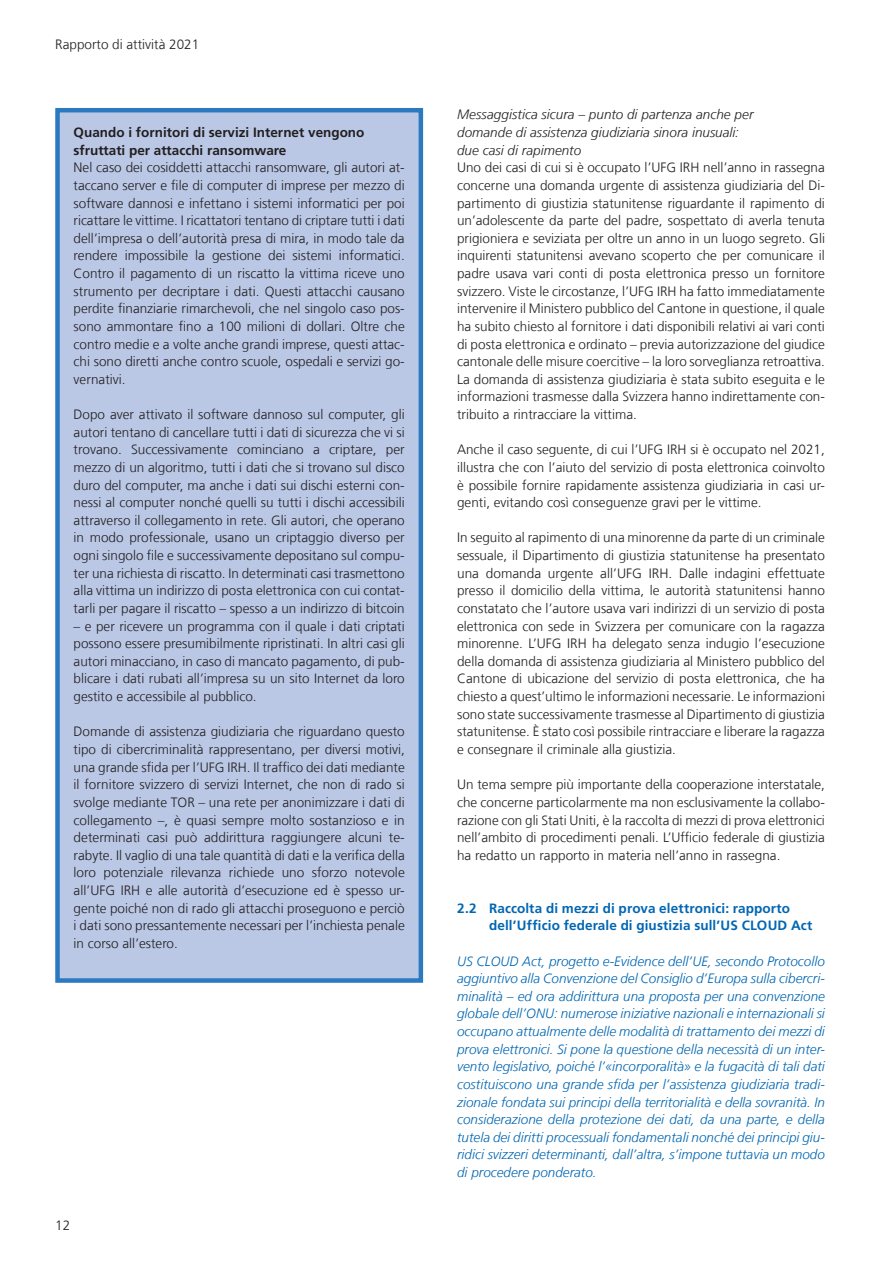
<style>
.page{position:relative;width:893px;height:1263px;background:#fff}
.page>*{position:absolute;margin:0;border:0;box-sizing:border-box;transform-origin:0 0}
.Box_Grundtext{font:300 13.5px/17.7px "Frutiger LT Com";color:#231f20;text-align:justify}
.Grundtext{font:300 13.5px/17.7px "Frutiger LT Com";color:#231f20;text-align:justify}
.Lead{font:italic 300 13.5px/17.7px "Frutiger LT Com";color:#0166b3;text-align:justify}
.uut__ohne_Nummerieru{font:italic 300 13.5px/17.7px "Frutiger LT Com";color:#231f20}
._1_1_Untertitel{font:700 13.5px/17.7px "Frutiger LT Com";letter-spacing:.01em;color:#0166b3}
.Box_Untertitel{font:700 13.5px "Frutiger LT Com";color:#231f20}
</style>
<div class="page">
<div style="left:58px;top:110px;width:363px;height:870px;background:#bac8e6"></div>
<div style="left:55px;top:108px;width:368px;height:875px;border:4px solid #2b79be"></div>
<p class="Grundtext" style="left:55px;top:35px;width:146px">Rapporto di attività 2021</p>
<p class="Box_Untertitel" style="left:74px;top:124px;width:292px">Quando i fornitori di servizi Internet vengono</p>
<p class="Box_Untertitel" style="left:74px;top:142px;width:214px">sfruttati per attacchi ransomware</p>
<p class="Box_Grundtext" style="left:74px;top:159px;width:333px">Nel caso dei cosiddetti attacchi ransomware, gli autori at&shy;taccano server e file di computer di imprese per mezzo di software dannosi e infettano i sistemi informatici per poi ricattare le vittime. I ricattatori tentano di criptare tutti i dati dell’impresa o dell’autorità presa di mira, in modo tale da rendere impossibile la gestione dei sistemi informatici.<br>Contro il pagamento di un riscatto la vittima riceve uno strumento per decriptare i dati. Questi attacchi causano perdite finanziarie rimarchevoli, che nel singolo caso pos&shy;sono ammontare fino a 100 milioni di dollari. Oltre che contro medie e a volte anche grandi imprese, questi attac&shy;chi sono diretti anche contro scuole, ospedali e servizi go&shy;vernativi.</p>
<p class="Box_Grundtext" style="left:74px;top:406px;width:333px">Dopo aver attivato il software dannoso sul computer, gli autori tentano di cancellare tutti i dati di sicurezza che vi si trovano. Successivamente cominciano a criptare, per mezzo di un algoritmo, tutti i dati che si trovano sul disco duro del computer, ma anche i dati sui dischi esterni con&shy;nessi al computer nonché quelli su tutti i dischi accessibili attraverso il collegamento in rete. Gli autori, che operano in modo professionale, usano un criptaggio diverso per ogni singolo file e successivamente depositano sul compu&shy;ter una richiesta di riscatto. In determinati casi trasmettono alla vittima un indirizzo di posta elettronica con cui contat&shy;tarli per pagare il riscatto – spesso a un indirizzo di bitcoin</p>
<p class="Box_Grundtext" style="left:74px;top:617px;width:333px">– e per ricevere un programma con il quale i dati criptati possono essere presumibilmente ripristinati. In altri casi gli autori minacciano, in caso di mancato pagamento, di pub&shy;blicare i dati rubati all’impresa su un sito Internet da loro gestito e accessibile al pubblico.</p>
<p class="Box_Grundtext" style="left:74px;top:723px;width:333px">Domande di assistenza giudiziaria che riguardano questo tipo di cibercriminalità rappresentano, per diversi motivi, una grande sfida per l’UFG IRH. Il traffico dei dati mediante il fornitore svizzero di servizi Internet, che non di rado si svolge mediante TOR – una rete per anonimizzare i dati di collegamento –, è quasi sempre molto sostanzioso e in determinati casi può addirittura raggiungere alcuni te&shy;rabyte. Il vaglio di una tale quantità di dati e la verifica della loro potenziale rilevanza richiede uno sforzo notevole all’UFG IRH e alle autorità d’esecuzione ed è spesso ur&shy;gente poiché non di rado gli attacchi proseguono e perciò i dati sono pressantemente necessari per l’inchiesta penale in corso all’estero.</p>
<p class="Grundtext" style="left:55px;top:1216px;width:17px">12</p>
<p class="uut__ohne_Nummerieru" style="left:457px;top:106px;width:298px">Messaggistica sicura – punto di partenza anche per domande di assistenza giudiziaria sinora inusuali: due casi di rapimento</p>
<p class="Grundtext" style="left:457px;top:159px;width:369px">Uno dei casi di cui si è occupato l’UFG IRH nell’anno in rassegna concerne una domanda urgente di assistenza giudiziaria del Di&shy;partimento di giustizia statunitense riguardante il rapimento di un’adolescente da parte del padre, sospettato di averla tenuta prigioniera e seviziata per oltre un anno in un luogo segreto. Gli inquirenti statunitensi avevano scoperto che per comunicare il padre usava vari conti di posta elettronica presso un fornitore svizzero. Viste le circostanze, l’UFG IRH ha fatto immediatamente intervenire il Ministero pubblico del Cantone in questione, il quale ha subito chiesto al fornitore i dati disponibili relativi ai vari conti di posta elettronica e ordinato – previa autorizzazione del giudice cantonale delle misure coercitive – la loro sorveglianza retroattiva.<br>La domanda di assistenza giudiziaria è stata subito eseguita e le informazioni trasmesse dalla Svizzera hanno indirettamente con&shy;tribuito a rintracciare la vittima.</p>
<p class="Grundtext" style="left:457px;top:441px;width:369px">Anche il caso seguente, di cui l’UFG IRH si è occupato nel 2021, illustra che con l’aiuto del servizio di posta elettronica coinvolto è possibile fornire rapidamente assistenza giudiziaria in casi ur&shy;genti, evitando così conseguenze gravi per le vittime.</p>
<p class="Grundtext" style="left:457px;top:529px;width:369px">In seguito al rapimento di una minorenne da parte di un criminale sessuale, il Dipartimento di giustizia statunitense ha presentato una domanda urgente all’UFG IRH. Dalle indagini effettuate presso il domicilio della vittima, le autorità statunitensi hanno constatato che l’autore usava vari indirizzi di un servizio di posta elettronica con sede in Svizzera per comunicare con la ragazza minorenne. L’UFG IRH ha delegato senza indugio l’esecuzione della domanda di assistenza giudiziaria al Ministero pubblico del Cantone di ubicazione del servizio di posta elettronica, che ha chiesto a quest’ultimo le informazioni necessarie. Le informazioni sono state successivamente trasmesse al Dipartimento di giustizia statunitense. È stato così possibile rintracciare e liberare la ragazza e consegnare il criminale alla giustizia.</p>
<p class="Grundtext" style="left:457px;top:776px;width:369px">Un tema sempre più importante della cooperazione interstatale, che concerne particolarmente ma non esclusivamente la collabo&shy;razione con gli Stati Uniti, è la raccolta di mezzi di prova elettronici nell’ambito di procedimenti penali. L’Ufficio federale di giustizia ha redatto un rapporto in materia nell’anno in rassegna.</p>
<p class="_1_1_Untertitel" style="left:489px;top:899px;width:325px;text-indent:-32px">2.2 Raccolta di mezzi di prova elettronici: rapporto dell’Ufficio federale di giustizia sull’US CLOUD Act</p>
<p class="Lead" style="left:457px;top:952px;width:369px">US CLOUD Act, progetto e-Evidence dell’UE, secondo Protocollo aggiuntivo alla Convenzione del Consiglio d’Europa sulla cibercri&shy;minalità – ed ora addirittura una proposta per una convenzione globale dell’ONU: numerose iniziative nazionali e internazionali si occupano attualmente delle modalità di trattamento dei mezzi di prova elettronici. Si pone la questione della necessità di un inter&shy;vento legislativo, poiché l’«incorporalità» e la fugacità di tali dati costituiscono una grande sfida per l’assistenza giudiziaria tradi&shy;zionale fondata sui principi della territorialità e della sovranità. In considerazione della protezione dei dati, da una parte, e della tutela dei diritti processuali fondamentali nonché dei principi giu&shy;ridici svizzeri determinanti, dall’altra, s’impone tuttavia un modo di procedere ponderato.</p>
</div>
